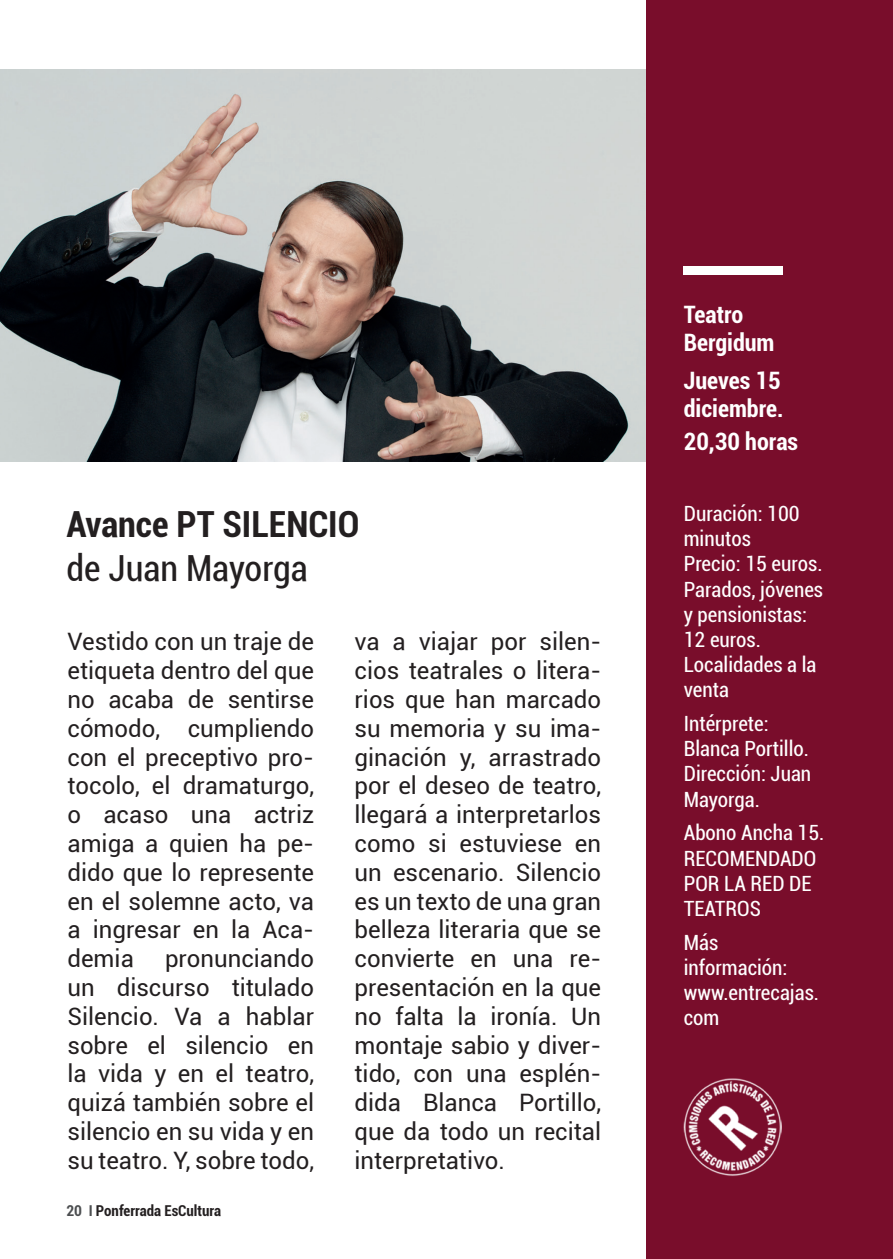
<style>
.page{position:relative;width:893px;height:1259px;background:#fff}
.page>*{position:absolute;margin:0;border:0;box-sizing:border-box;transform-origin:0 0}
.t1{font:700 condensed 36px "Roboto";color:#231f20}
.t2{font:condensed 36px "Roboto";color:#231f20}
.t3{font:24px/28.8px "Roboto";color:#231f20;text-align:justify}
.t4{font:700 condensed 24px/28.8px "Roboto";color:#fff}
.t5{font:condensed 21px/25.2px "Roboto";color:#fff}
.t6{font:700 condensed 15px "Roboto";color:#231f20}
.s1{color:#4c4e50}
</style>
<div class="page">
<img style="left:0;top:70px;width:646px;height:392px">
<div style="left:646px;top:0;width:247px;height:1259px;background:#790d2b"></div>
<div style="left:684px;top:266px;width:99px;height:9px;background:#fff"></div>
<img style="left:684px;top:1078px;width:98px;height:98px">
<p class="t1" style="left:66px;top:499px;width:295px">Avance PT SILENCIO</p>
<p class="t2" style="left:66px;top:543px;width:243px">de Juan Mayorga</p>
<p class="t3" style="left:67px;top:626px;width:248px">Vestido con un traje de etiqueta dentro del que no acaba de sentirse cómodo, cumpliendo con el preceptivo pro&shy;tocolo, el dramaturgo, o acaso una actriz amiga a quien ha pe&shy;dido que lo represente en el solemne acto, va a ingresar en la Aca&shy;demia</p>
<p class="t3" style="left:67px;top:943px;width:248px;text-indent:98px">pronunciando un discurso titulado Silencio. Va a hablar sobre el silencio en la vida y en el teatro, quizá también sobre el silencio en su vida y en su teatro. Y, sobre todo,</p>
<p class="t6" style="left:66px;top:1200px;width:156px"><span class="s1">20 I</span> Ponferrada EsCultura</p>
<p class="t3" style="left:355px;top:626px;width:248px">va a viajar por silen&shy;cios teatrales o litera&shy;rios que han marcado su memoria y su ima&shy;ginación y, arrastrado por el deseo de teatro, llegará a interpretarlos como si estuviese en un escenario. Silencio es un texto de una gran belleza literaria que se convierte en una re&shy;presentación en la que no falta la ironía. Un montaje sabio y diver&shy;tido, con una esplén&shy;dida Blanca Portillo, que da todo un recital interpretativo.</p>
<p class="t4" style="left:684px;top:299px;width:92px">Teatro<br>Bergidum</p>
<p class="t4" style="left:684px;top:365px;width:101px">Jueves 15 diciembre.</p>
<p class="t4" style="left:684px;top:426px;width:116px">20,30 horas</p>
<p class="t5" style="left:684px;top:500px;width:117px">Duración: 100 minutos</p>
<p class="t5" style="left:684px;top:550px;width:141px">Precio: 15 euros.<br>Parados, jóvenes y pensionistas:<br>12 euros.</p>
<p class="t5" style="left:684px;top:651px;width:134px">Localidades a la venta</p>
<p class="t5" style="left:684px;top:710px;width:129px">Intérprete:<br>Blanca Portillo.<br>Dirección: Juan<br>Mayorga.</p>
<p class="t5" style="left:684px;top:819px;width:142px">Abono Ancha 15.<br>RECOMENDADO<br>POR LA RED DE<br>TEATROS</p>
<p class="t5" style="left:684px;top:929px;width:137px">Más información: www.entrecajas. com</p>
</div>
